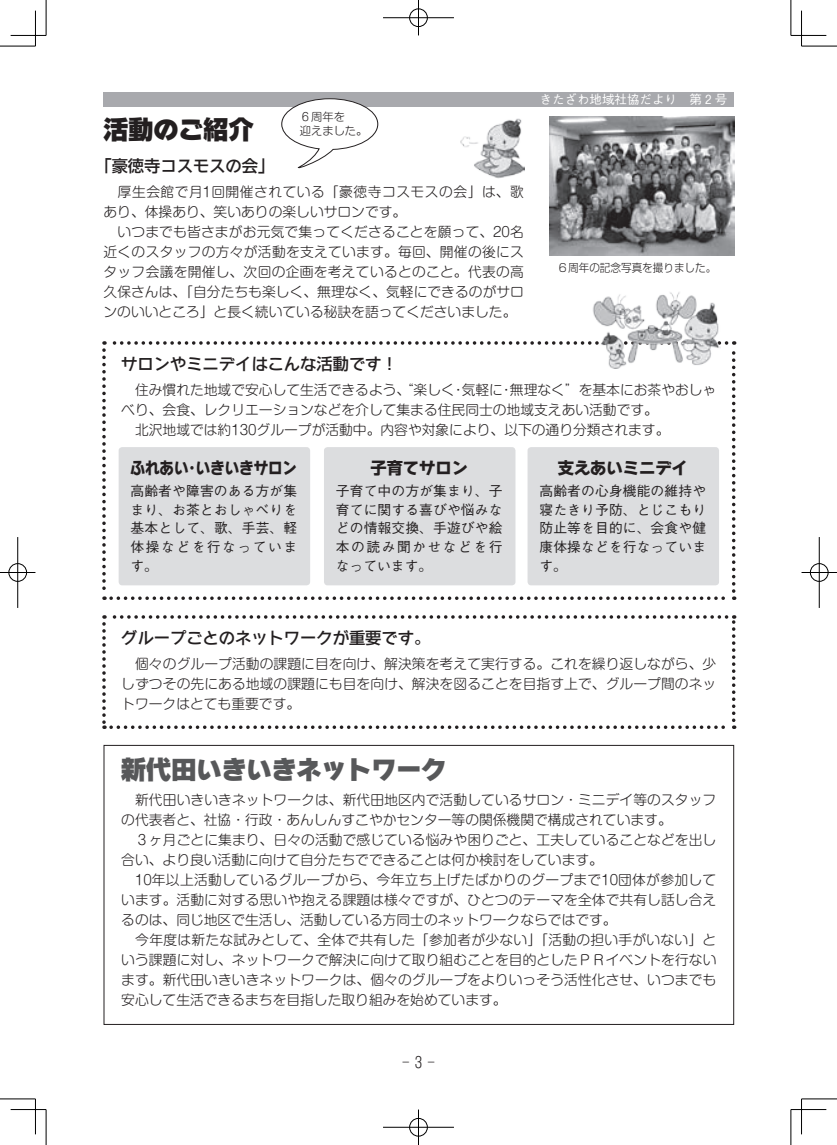
<style>
.page{position:relative;width:837px;height:1145px;background:#fff}
.page>*{position:absolute;margin:0;border:0;box-sizing:border-box;transform-origin:0 0}
.t1{font:900 25px "Wanpaku GN Std";color:#57585a}
.t2{font:900 25px "Shin Go Pr 5";color:#231f20}
.t3{font:500 16.25px "Wanpaku GN Std";color:#231f20}
.t4{font:700 16.25px "Wanpaku GN Std";color:#231f20}
.t5{font:700 16.25px "Wanpaku GN Std";color:#231f20;scale:.89 1}
.t6{font:500 16.25px "Shin Go Pr 5";color:#231f20}
.t7{font:300 15px "Gothic MB101 Pr 5";color:#231f20}
.t8{font:300 13.75px/20px "Shin M Go Pro";letter-spacing:.005em;color:#231f20}
.t9{font:500 13.75px/18.8px "Gothic BBB Pr 5";letter-spacing:.01em;color:#231f20;text-align:justify}
.t10{font:500 12.5px "Gothic BBB Pr 5";color:#fff}
.t11{font:300 11.25px "Shin Go Pr 5";color:#231f20;scale:.94 1}
.t12{font:300 11.25px/13.8px "Shin M Go Pro";color:#231f20}
.s1{font-family:"Wanpaku GN Std"}
.s2{font-family:"Shin Go Pr 5"}
</style>
<div class="page">
<div style="left:103px;top:92px;width:630px;height:14px;background:#a8a9ad"></div>
<svg style="left:102px;top:615px;width:633px;height:114px"></svg>
<svg style="left:102px;top:341px;width:633px;height:259px"></svg>
<div style="left:119px;top:447px;width:191px;height:138px;background:#dcdddf;border-radius:4px"></div>
<div style="left:527px;top:447px;width:191px;height:138px;background:#dcdddf;border-radius:4px"></div>
<div style="left:324px;top:447px;width:191px;height:138px;background:#dcdddf;border-radius:4px"></div>
<div style="left:103px;top:745px;width:630px;height:279px;border:1px solid #231f20"></div>
<img style="left:549px;top:117px;width:184px;height:138px">
<svg style="left:281px;top:98px;width:97px;height:71px"></svg>
<img style="left:460px;top:118px;width:64px;height:60px">
<img style="left:591px;top:292px;width:128px;height:76px">
<hr style="left:0;top:46px;width:35px;height:1px;background:#000">
<hr style="left:801px;top:46px;width:35px;height:1px;background:#000">
<hr style="left:0;top:1098px;width:35px;height:1px;background:#000">
<hr style="left:801px;top:1098px;width:35px;height:1px;background:#000">
<hr style="left:46px;top:0;width:1px;height:35px;background:#000">
<hr style="left:46px;top:1109px;width:1px;height:35px;background:#000">
<hr style="left:790px;top:0;width:1px;height:35px;background:#000">
<hr style="left:790px;top:1109px;width:1px;height:35px;background:#000">
<hr style="left:11px;top:35px;width:35px;height:1px;background:#000">
<hr style="left:790px;top:35px;width:36px;height:1px;background:#000">
<hr style="left:11px;top:1109px;width:35px;height:1px;background:#000">
<hr style="left:790px;top:1109px;width:36px;height:1px;background:#000">
<hr style="left:35px;top:11px;width:1px;height:35px;background:#000">
<hr style="left:35px;top:1098px;width:1px;height:36px;background:#000">
<hr style="left:801px;top:11px;width:1px;height:35px;background:#000">
<hr style="left:801px;top:1098px;width:1px;height:36px;background:#000">
<div style="left:408px;top:8px;width:20px;height:19px;border:2px solid #fff;border-radius:50%"></div>
<hr style="left:383px;top:17px;width:71px;height:2px;background:#fff">
<hr style="left:417px;top:0;width:2px;height:35px;background:#fff">
<div style="left:409px;top:9px;width:18px;height:18px;border:1px solid #000;border-radius:50%"></div>
<hr style="left:383px;top:18px;width:71px;height:1px;background:#000">
<hr style="left:418px;top:0;width:1px;height:35px;background:#000">
<div style="left:408px;top:1117px;width:20px;height:20px;border:2px solid #fff;border-radius:50%"></div>
<hr style="left:383px;top:1126px;width:71px;height:2px;background:#fff">
<hr style="left:417px;top:1109px;width:2px;height:35px;background:#fff">
<div style="left:409px;top:1118px;width:18px;height:18px;border:1px solid #000;border-radius:50%"></div>
<hr style="left:383px;top:1127px;width:71px;height:1px;background:#000">
<hr style="left:418px;top:1109px;width:1px;height:35px;background:#000">
<div style="left:8px;top:562px;width:19px;height:20px;border:2px solid #fff;border-radius:50%"></div>
<hr style="left:0;top:571px;width:35px;height:2px;background:#fff">
<hr style="left:17px;top:537px;width:2px;height:71px;background:#fff">
<div style="left:9px;top:563px;width:18px;height:18px;border:1px solid #000;border-radius:50%"></div>
<hr style="left:0;top:572px;width:35px;height:1px;background:#000">
<hr style="left:18px;top:537px;width:1px;height:71px;background:#000">
<div style="left:809px;top:562px;width:19px;height:20px;border:2px solid #fff;border-radius:50%"></div>
<hr style="left:801px;top:571px;width:35px;height:2px;background:#fff">
<div style="left:809px;top:563px;width:19px;height:18px;border:1px solid #000;border-radius:50%"></div>
<hr style="left:801px;top:572px;width:35px;height:1px;background:#000">
<hr style="left:818px;top:537px;width:1px;height:71px;background:#000">
<h1 class="t2" style="left:103px;top:110px;width:151px">活動<span class="s1">のご</span>紹介</h1>
<p class="t12" style="left:300px;top:109px;width:69px">６周年を<br>迎えました。</p>
<p class="t6" style="left:95px;top:152px;width:180px">「豪徳寺<span class="s1">コスモスの</span>会」</p>
<p class="t8" style="left:103px;top:180px;width:422px">　厚生会館で月1回開催されている「豪徳寺コスモスの会」は、歌あり、体操あり、笑いありの楽しいサロンです。<br>　いつまでも皆さまがお元気で集ってくださることを願って、20名近くのスタッフの方々が活動を支えています。毎回、開催の後にスタッフ会議を開催し、次回の企画を考えているとのこと。代表の高久保さんは、「自分たちも楽しく、無理なく、気軽にできるのがサロンのいいところ」と長く続いている秘訣を語ってくださいました。</p>
<p class="t10" style="left:539px;top:89px;width:189px">きたざわ地域社協だより　第 2 号</p>
<p class="t11" style="left:557px;top:259px;width:170px">６周年の記念写真を撮りました。</p>
<p class="t3" style="left:121px;top:351px;width:278px">サロンやミニデイはこんな<span class="s2">活動</span>です<span class="s2">！</span></p>
<p class="t8" style="left:121px;top:378px;width:596px">　住み慣れた地域で安心して生活できるよう、“楽しく・気軽に・無理なく”を基本にお茶やおしゃべり、会食、レクリエーションなどを介して集まる住民同士の地域支えあい活動です。<br>　北沢地域では約130グループが活動中。内容や対象により、以下の通り分類されます。</p>
<p class="t5" style="left:131px;top:456px;width:188px">ふれあい<span class="s2">･</span>いきいきサロン</p>
<p class="t9" style="left:130px;top:480px;width:168px">高齢者や障害のある方が集まり、お茶とおしゃべりを基本として、歌、手芸、軽体操などを行なっています。</p>
<p class="t4" style="left:557px;top:456px;width:131px"><span class="s2">支</span>えあいミニデイ</p>
<p class="t9" style="left:539px;top:480px;width:168px">高齢者の心身機能の維持や寝たきり予防、とじこもり防止等を目的に、会食や健康体操などを行なっています。</p>
<p class="t4" style="left:370px;top:456px;width:99px"><span class="s2">子育</span>てサロン</p>
<p class="t9" style="left:336px;top:480px;width:168px">子育て中の方が集まり、子育てに関する喜びや悩みなどの情報交換、手遊びや絵本の読み聞かせなどを行なっています。</p>
<p class="t3" style="left:121px;top:625px;width:310px">グループごとのネットワークが<span class="s2">重要</span>です<span class="s2">。</span></p>
<p class="t8" style="left:121px;top:652px;width:596px;text-align:justify">　個々のグループ活動の課題に目を向け、解決策を考えて実行する。これを繰り返しながら、少しずつその先にある地域の課題にも目を向け、解決を図ることを目指す上で、グループ間のネットワークはとても重要です。</p>
<h1 class="t1" style="left:121px;top:751px;width:326px"><span class="s2">新代田</span>いきいきネットワーク</h1>
<p class="t8" style="left:121px;top:788px;width:596px">　新代田いきいきネットワークは、新代田地区内で活動しているサロン・ミニデイ等のスタッフの代表者と、社協・行政・あんしんすこやかセンター等の関係機関で構成されています。<br>　３ヶ月ごとに集まり、日々の活動で感じている悩みや困りごと、工夫していることなどを出し合い、より良い活動に向けて自分たちでできることは何か検討をしています。<br>　10年以上活動しているグループから、今年立ち上げたばかりのグープまで10団体が参加しています。活動に対する思いや抱える課題は様々ですが、ひとつのテーマを全体で共有し話し合えるのは、同じ地区で生活し、活動している方同士のネットワークならではです。<br>　今年度は新たな試みとして、全体で共有した「参加者が少ない」「活動の担い手がいない」という課題に対し、ネットワークで解決に向けて取り組むことを目的としたＰＲイベントを行ないます。新代田いきいきネットワークは、個々のグループをよりいっそう活性化させ、いつまでも安心して生活できるまちを目指した取り組みを始めています。</p>
<p class="t7" style="left:402px;top:1049px;width:34px">— —</p>
</div>
